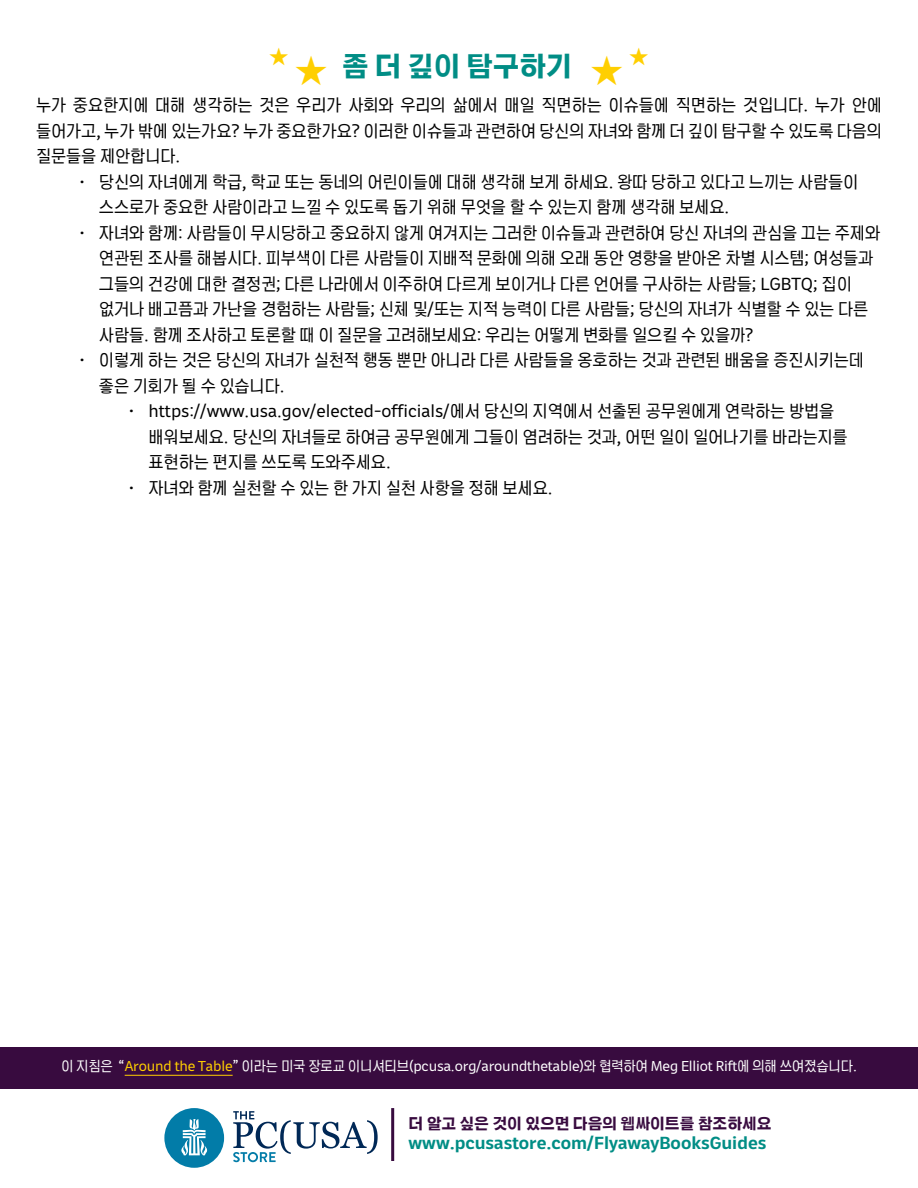
<style>
.page{position:relative;width:918px;height:1188px;background:#fff}
.page>*{position:absolute;margin:0;border:0;box-sizing:border-box;transform-origin:0 0}
.t1{font:700 27px "Neutronic Hangeul";color:#008d85}
.t2{font:16.5px/25.5px "Neutronic Hangeul";color:#000}
.t3{font:600 16.5px "Neutronic Hangeul";color:#008d85}
.t4{font:700 15px "Neutronic Hangeul";color:#380b3f}
.t5{font:13.5px "Neutronic Hangeul";letter-spacing:-.01em;color:#fff}
.s1{color:#ffcf01}
</style>
<div class="page">
<div style="left:0;top:1047px;width:918px;height:42px;background:#380b3f"></div>
<hr style="left:125px;top:1075px;width:108px;height:1px;background:#ffcf01">
<div style="left:164px;top:1108px;width:60px;height:60px;background:#027ca8;border-radius:50%"></div>
<svg style="left:181px;top:1119px;width:26px;height:36px"></svg>
<svg style="left:233px;top:1111px;width:145px;height:51px"></svg>
<hr style="left:391px;top:1108px;width:3px;height:53px;background:#380b3f">
<h1 class="t1" style="left:342px;top:50px;width:232px">좀 더 깊이 탐구하기</h1>
<p class="t2" style="left:36px;top:93px;width:847px;text-align:justify">누가 중요한지에 대해 생각하는 것은 우리가 사회와 우리의 삶에서 매일 직면하는 이슈들에 직면하는 것입니다. 누가 안에 들어가고, 누가 밖에 있는가요? 누가 중요한가요? 이러한 이슈들과 관련하여 당신의 자녀와 함께 더 깊이 탐구할 수 있도록 다음의 질문들을 제안합니다.</p>
<p class="t2" style="left:99px;top:169px;width:761px;text-indent:-20px">• 당신의 자녀에게 학급, 학교 또는 동네의 어린이들에 대해 생각해 보게 하세요. 왕따 당하고 있다고 느끼는 사람들이 스스로가 중요한 사람이라고 느낄 수 있도록 돕기 위해 무엇을 할 수 있는지 함께 생각해 보세요.</p>
<p class="t2" style="left:99px;top:220px;width:783px;text-indent:-20px">• 자녀와 함께: 사람들이 무시당하고 중요하지 않게 여겨지는 그러한 이슈들과 관련하여 당신 자녀의 관심을 끄는 주제와 연관된 조사를 해봅시다. 피부색이 다른 사람들이 지배적 문화에 의해 오래 동안 영향을 받아온 차별 시스템; 여성들과 그들의 건강에 대한 결정권; 다른 나라에서 이주하여 다르게 보이거나 다른 언어를 구사하는 사람들; LGBTQ; 집이 없거나 배고픔과 가난을 경험하는 사람들; 신체 및/또는 지적 능력이 다른 사람들; 당신의 자녀가 식별할 수 있는 다른 사람들. 함께 조사하고 토론할 때 이 질문을 고려해보세요: 우리는 어떻게 변화를 일으킬 수 있을까?</p>
<p class="t2" style="left:99px;top:348px;width:767px;text-indent:-20px">• 이렇게 하는 것은 당신의 자녀가 실천적 행동 뿐만 아니라 다른 사람들을 옹호하는 것과 관련된 배움을 증진시키는데 좋은 기회가 될 수 있습니다.</p>
<p class="t2" style="left:148px;top:399px;width:701px;text-indent:-20px">• https://www.usa.gov/elected-officials/에서 당신의 지역에서 선출된 공무원에게 연락하는 방법을 배워보세요. 당신의 자녀들로 하여금 공무원에게 그들이 염려하는 것과, 어떤 일이 일어나기를 바라는지를 표현하는 편지를 쓰도록 도와주세요.</p>
<p class="t2" style="left:128px;top:475px;width:426px">• 자녀와 함께 실천할 수 있는 한 가지 실천 사항을 정해 보세요.</p>
<p class="t5" style="left:61px;top:1058px;width:797px">이 지침은 “<span class="s1">Around the Table</span>” 이라는 미국 장로교 이니셔티브(pcusa.org/aroundthetable)와 협력하여 Meg Elliot Rift에 의해 쓰여졌습니다.</p>
<p class="t4" style="left:409px;top:1115px;width:365px">더 알고 싶은 것이 있으면 다음의 웹싸이트를 참조하세요</p>
<p class="t3" style="left:409px;top:1133px;width:359px">www.pcusastore.com/FlyawayBooksGuides</p>
</div>
